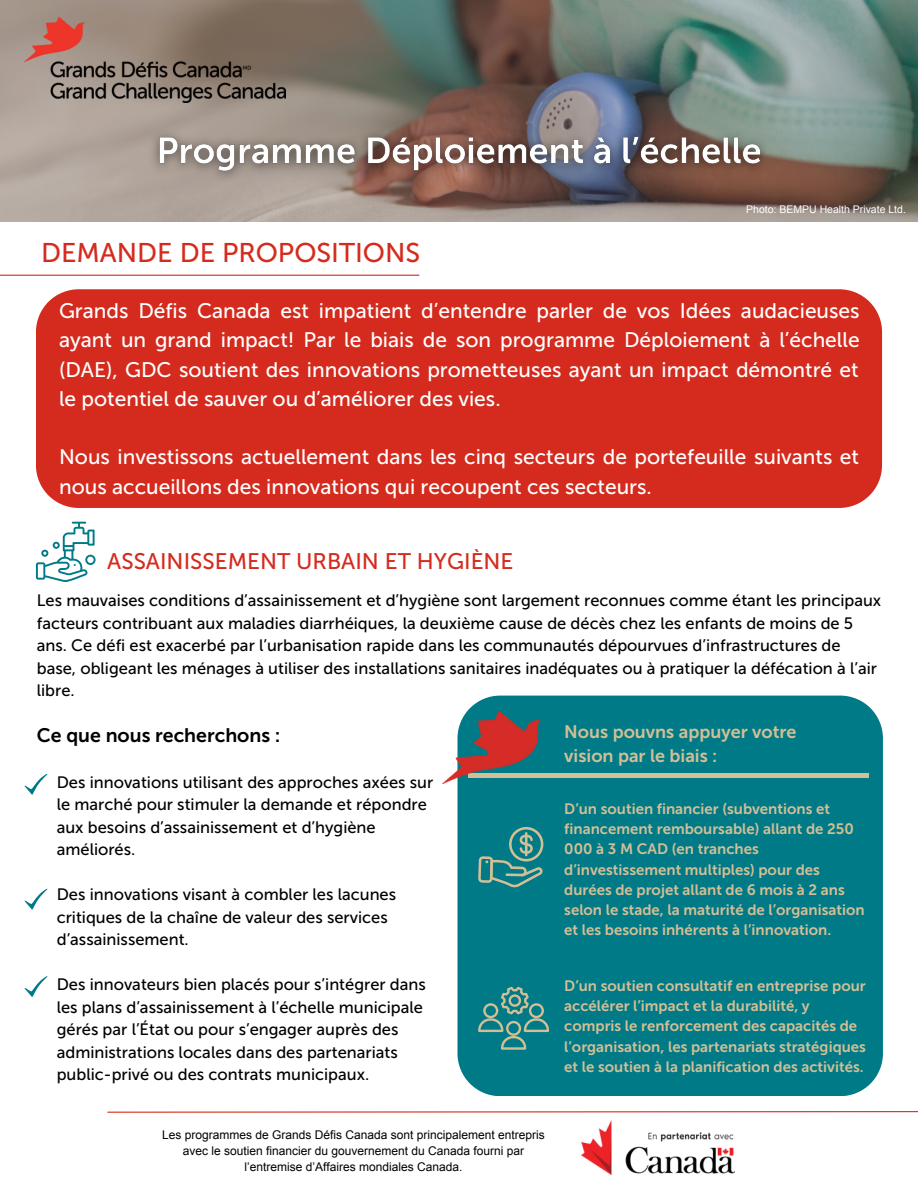
<style>
.page{position:relative;width:918px;height:1188px;background:#fff}
.page>*{position:absolute;margin:0;border:0;box-sizing:border-box;transform-origin:0 0}
.t1{font:27px "Museo Sans 500";color:#d52b1e}
.t2{font:22.5px "Museo Sans 500";color:#d52b1e}
.t3{font:21px/29.2px "Museo Sans 500";color:#fff;text-align:justify}
.t4{font:19.5px "Museo Sans 700";color:#000}
.t5{font:18px/24.8px "Museo Sans 700";color:#d3bf96}
.t6{font:16.5px/22.5px "Museo Sans 500";color:#000}
.t7{font:15px/20.2px "Museo Sans 700";color:#d3bf96}
.t8{font:12px/16px "Arial";color:#000;text-align:center}
.t9{font:10.5px "Arial";color:#fff}
</style>
<div class="page">
<svg style="left:0;top:0;width:918px;height:221px;background:#80827a"></svg>
<hr style="left:0;top:275px;width:419px;height:1px;background:#d52b1e">
<div style="left:457px;top:696px;width:426px;height:400px;background:#007a87"></div>
<svg style="left:478px;top:827px;width:65px;height:62px;background:#30898a"></svg>
<svg style="left:478px;top:987px;width:71px;height:63px;background:#2f898a"></svg>
<hr style="left:469px;top:774px;width:400px;height:4px;background:#d3bf96">
<img style="left:442px;top:711px;width:98px;height:72px">
<div style="left:36px;top:289px;width:846px;height:219px;background:#d52b1e"></div>
<svg style="left:36px;top:522px;width:60px;height:60px"></svg>
<svg style="left:107px;top:1111px;width:811px;height:2px;background:#e6867f"></svg>
<svg style="left:24px;top:774px;width:24px;height:21px"></svg>
<svg style="left:24px;top:889px;width:24px;height:21px"></svg>
<svg style="left:24px;top:976px;width:24px;height:21px"></svg>
<img style="left:24px;top:17px;width:261px;height:86px">
<img style="left:140px;top:116px;width:638px;height:76px">
<img style="left:581px;top:1120px;width:153px;height:54px">
<h1 class="t1" style="left:41px;top:236px;width:381px">DEMANDE DE PROPOSITIONS</h1>
<p class="t9" style="left:746px;top:204px;width:161px">Photo: BEMPU Health Private Ltd.</p>
<p class="t3" style="left:59px;top:296px;width:802px">Grands Défis Canada est impatient d’entendre parler de vos Idées audacieuses ayant un grand impact! Par le biais de son programme Déploiement à l’échelle (DAE), GDC soutient des innovations prometteuses ayant un impact démontré et le potentiel de sauver ou d’améliorer des vies.</p>
<p class="t3" style="left:59px;top:443px;width:802px">Nous investissons actuellement dans les cinq secteurs de portefeuille suivants et nous accueillons des innovations qui recoupent ces secteurs.</p>
<h2 class="t2" style="left:107px;top:548px;width:408px">ASSAINISSEMENT URBAIN ET HYGIÈNE</h2>
<p class="t6" style="left:37px;top:589px;width:846px">Les mauvaises conditions d’assainissement et d’hygiène sont largement reconnues comme étant les principaux facteurs contribuant aux maladies diarrhéiques, la deuxième cause de décès chez les enfants de moins de 5 ans. Ce défi est exacerbé par l’urbanisation rapide dans les communautés dépourvues d’infrastructures de base, obligeant les ménages à utiliser des installations sanitaires inadéquates ou à pratiquer la défécation à l’air libre.</p>
<p class="t4" style="left:37px;top:723px;width:245px">Ce que nous recherchons :</p>
<p class="t6" style="left:57px;top:771px;width:378px">Des innovations utilisant des approches axées sur le marché pour stimuler la demande et répondre aux besoins d’assainissement et d’hygiène améliorés.</p>
<p class="t6" style="left:57px;top:883px;width:341px">Des innovations visant à combler les lacunes critiques de la chaîne de valeur des services d’assainissement.</p>
<p class="t6" style="left:57px;top:973px;width:371px">Des innovateurs bien placés pour s’intégrer dans les plans d’assainissement à l’échelle municipale gérés par l’État ou pour s’engager auprès des administrations locales dans des partenariats public-privé ou des contrats municipaux.</p>
<p class="t5" style="left:564px;top:719px;width:234px">Nous pouvns appuyer votre vision par le biais :</p>
<p class="t7" style="left:564px;top:799px;width:302px">D’un soutien financier (subventions et financement remboursable) allant de 250<br>000 à 3 M CAD (en tranches d’investissement multiples) pour des durées de projet allant de 6 mois à 2 ans selon le stade, la maturité de l’organisation et les besoins inhérents à l’innovation.</p>
<p class="t7" style="left:564px;top:976px;width:303px">D’un soutien consultatif en entreprise pour accélérer l’impact et la durabilité, y compris le renforcement des capacités de l’organisation, les partenariats stratégiques et le soutien à la planification des activités.</p>
<p class="t8" style="left:162px;top:1127px;width:384px">Les programmes de Grands Défis Canada sont principalement entrepris avec le soutien financier du gouvernement du Canada fourni par l’entremise d’Affaires mondiales Canada.</p>
</div>
